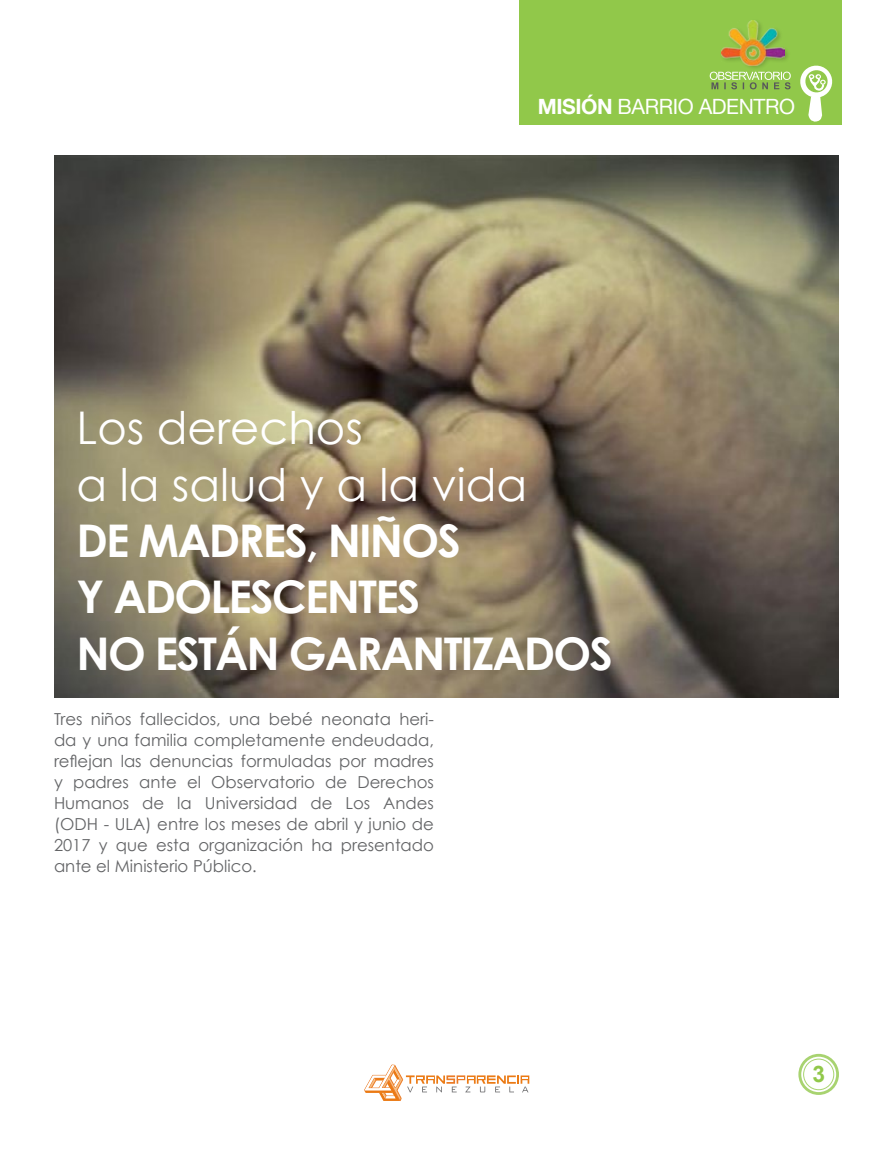
<style>
.page{position:relative;width:893px;height:1149px;background:#fff}
.page>*{position:absolute;margin:0;border:0;box-sizing:border-box;transform-origin:0 0}
.t1{font:700 45px/56.2px "Century Gothic";letter-spacing:-.04em;color:#fff}
.t2{font:45px/56.2px "Century Gothic";color:#fff}
.t3{font:700 22.8px "Arial";color:#91c84a}
.t4{font:21px "Helvetica Neue";letter-spacing:-.02em;color:#fff}
.t5{font:16.5px/21px "Century Gothic";color:#636466;text-align:justify}
.s1{font-weight:700}
</style>
<div class="page">
<svg style="left:800px;top:1055px;width:37px;height:37px"></svg>
<div style="left:798px;top:1053px;width:41px;height:41px;border:3px solid #91c84a;border-radius:50%"></div>
<div style="left:803px;top:1058px;width:31px;height:31px;border:1px solid #91c84a;border-radius:50%"></div>
<svg style="left:364px;top:1064px;width:165px;height:36px"></svg>
<div style="left:519px;top:0;width:323px;height:125px;background:#91c84a"></div>
<div style="left:720px;top:18px;width:71px;height:52px;background:#000;opacity:.2"></div>
<img style="left:721px;top:20px;width:64px;height:46px">
<svg style="left:710px;top:72px;width:81px;height:17px"></svg>
<svg style="left:800px;top:65px;width:33px;height:57px"></svg>
<img style="left:54px;top:155px;width:785px;height:542px">
<p class="t4" style="left:538px;top:94px;width:259px"><span class="s1">MISIÓN</span> BARRIO ADENTRO</p>
<h1 class="t2" style="left:77px;top:399px;width:452px">Los derechos<br>a la salud y a la vida</h1>
<h1 class="t1" style="left:77px;top:511px;width:538px">DE MADRES, NIÑOS<br>Y ADOLESCENTES<br>NO ESTÁN GARANTIZADOS</h1>
<p class="t5" style="left:54px;top:708px;width:381px">Tres niños fallecidos, una bebé neonata heri&shy;da y una familia completamente endeudada, reflejan las denuncias formuladas por madres y padres ante el Observatorio de Derechos Humanos de la Universidad de Los Andes (ODH - ULA) entre los meses de abril y junio de 2017 y que esta organización ha presentado ante el Ministerio Público.</p>
<h2 class="t3" style="left:812px;top:1058px;width:14px">3</h2>
</div>
